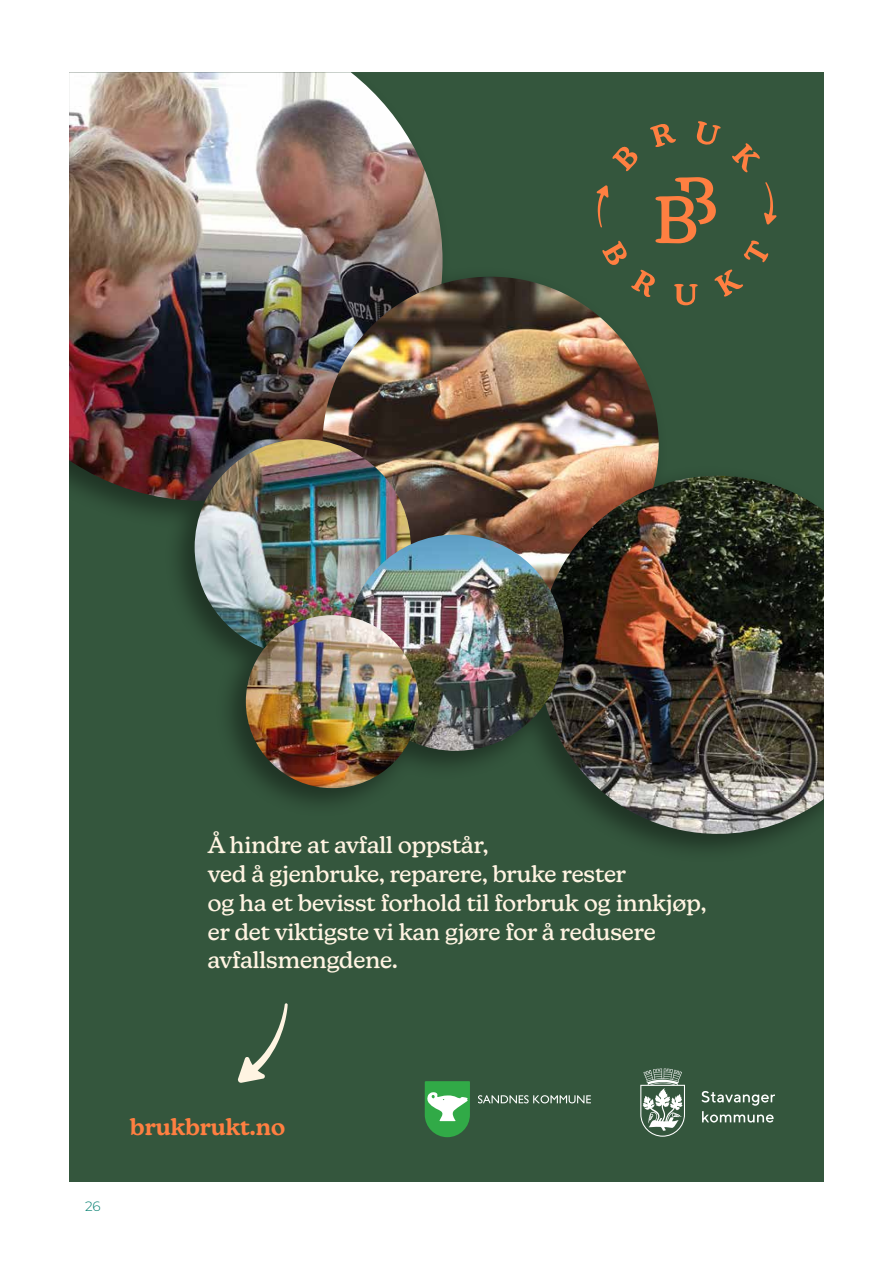
<style>
.page{position:relative;width:893px;height:1263px;background:#fff}
.page>*{position:absolute;margin:0;border:0;box-sizing:border-box;transform-origin:0 0}
.t1{font:500 23.1px/28.8px "Kansas New";color:#fff4e2}
.t2{font:600 23.1px "Kansas New";color:#ff7f41}
.t3{font:300 13.5px "Montserrat";color:#027e6f}
</style>
<div class="page">
<div style="left:69px;top:72px;width:755px;height:1110px;background:#34563d"></div>
<svg style="left:701px;top:1091px;width:74px;height:31px"></svg>
<svg style="left:640px;top:1068px;width:45px;height:69px"></svg>
<svg style="left:425px;top:1081px;width:45px;height:56px;background:#62b671"></svg>
<svg style="left:478px;top:1095px;width:113px;height:8px"></svg>
<svg style="left:237px;top:1003px;width:51px;height:80px"></svg>
<div style="left:69px;top:72px;width:755px;height:791px;background:#000;opacity:.4"></div>
<img style="left:69px;top:72px;width:374px;height:429px">
<img style="left:322px;top:277px;width:337px;height:336px;border-radius:168px">
<img style="left:539px;top:476px;width:285px;height:358px">
<img style="left:195px;top:439px;width:216px;height:210px">
<img style="left:347px;top:535px;width:217px;height:216px;border-radius:108px">
<img style="left:246px;top:615px;width:173px;height:173px;border-radius:86px">
<p class="t1" style="left:208px;top:830px;width:500px">Å hindre at avfall oppstår,<br>ved å gjenbruke, reparere, bruke rester<br>og ha et bevisst forhold til forbruk og innkjøp, er det viktigste vi kan gjøre for å redusere avfallsmengdene.</p>
<p class="t3" style="left:85px;top:1197px;width:17px">26</p>
<p class="t2" style="left:130px;top:1113px;width:156px">brukbrukt.no</p>
</div>
